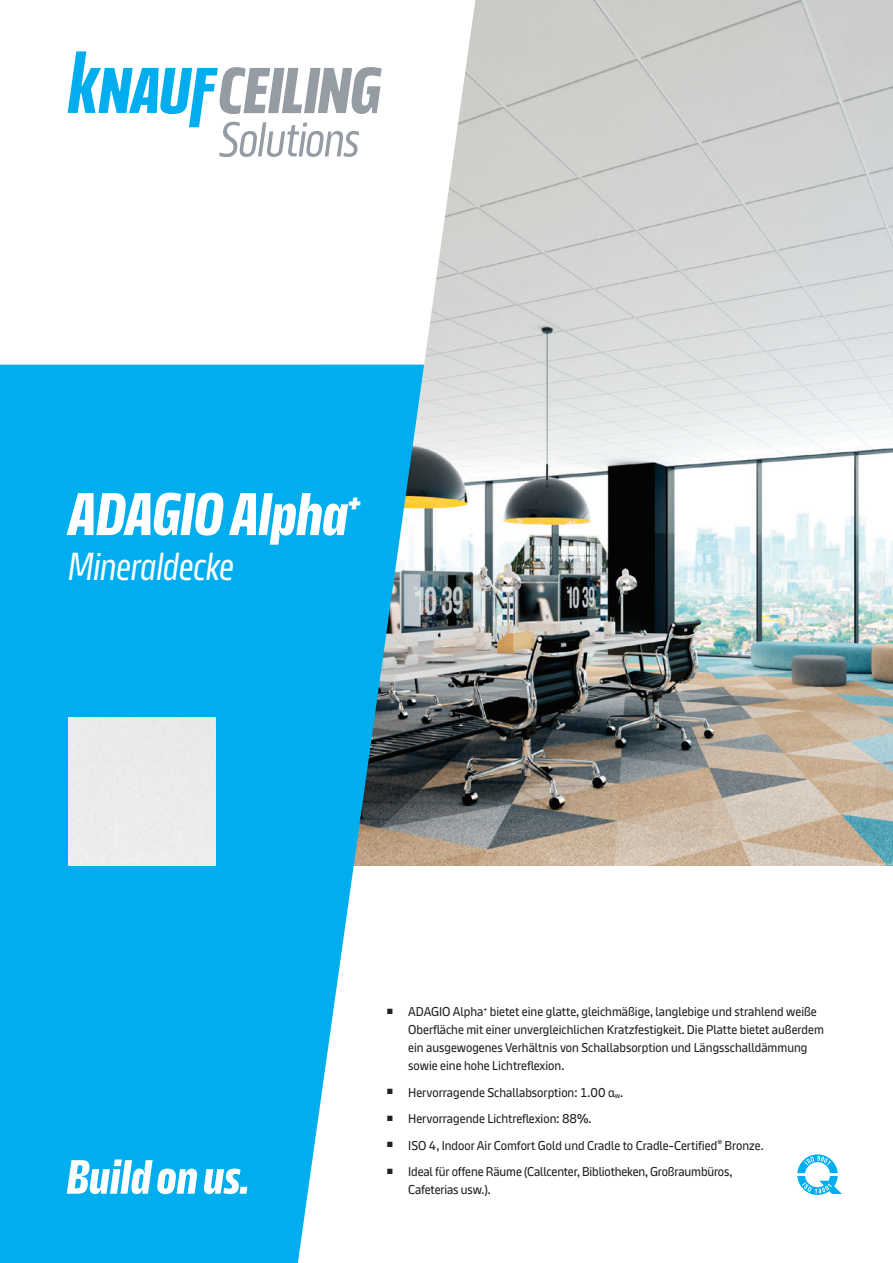
<style>
.page{position:relative;width:893px;height:1263px;background:#fff}
.page>*{position:absolute;margin:0;border:0;box-sizing:border-box;transform-origin:0 0}
.t1{font:700 60px "Knauf Head";color:#fff}
.t2{font:39px "Knauf Head";color:#fff}
.t3{font:12.75px/18px "Knauf";color:#231f20}
</style>
<div class="page">
<img style="left:424px;top:0;width:469px;height:865px">
<svg style="left:0;top:364px;width:424px;height:899px;background:#22b5eb"></svg>
<svg style="left:67px;top:0;width:408px;height:364px"></svg>
<div style="left:68px;top:718px;width:148px;height:147px;background:#ebeceb"></div>
<svg style="left:68px;top:51px;width:314px;height:106px"></svg>
<svg style="left:797px;top:1154px;width:45px;height:41px"></svg>
<svg style="left:67px;top:1159px;width:180px;height:35px"></svg>
<h1 class="t1" style="left:68px;top:483px;width:294px">ADAGIO Alpha<sup>+</sup></h1>
<h2 class="t2" style="left:68px;top:546px;width:167px">Mineraldecke</h2>
<p class="t3" style="left:408px;top:1002px;width:417px;text-indent:-21px"><sup>■</sup> ADAGIO Alpha<sup>+</sup> bietet eine glatte, gleichmäßige, langlebige und strahlend weiße Oberfläche mit einer unvergleichlichen Kratzfestigkeit. Die Platte bietet außerdem ein ausgewogenes Verhältnis von Schallabsorption und Längsschalldämmung sowie eine hohe Lichtreflexion.</p>
<p class="t3" style="left:387px;top:1083px;width:238px"><sup>■</sup> Hervorragende Schallabsorption: 1.00 α<sub>w</sub>.</p>
<p class="t3" style="left:387px;top:1109px;width:206px"><sup>■</sup> Hervorragende Lichtreflexion: 88%.</p>
<p class="t3" style="left:387px;top:1136px;width:378px"><sup>■</sup> ISO 4, Indoor Air Comfort Gold und Cradle to Cradle-Certified<sup>®</sup> Bronze.</p>
<p class="t3" style="left:408px;top:1162px;width:326px;text-indent:-21px"><sup>■</sup> Ideal für offene Räume (Callcenter, Bibliotheken, Großraumbüros,<br>Cafeterias usw.).</p>
</div>
